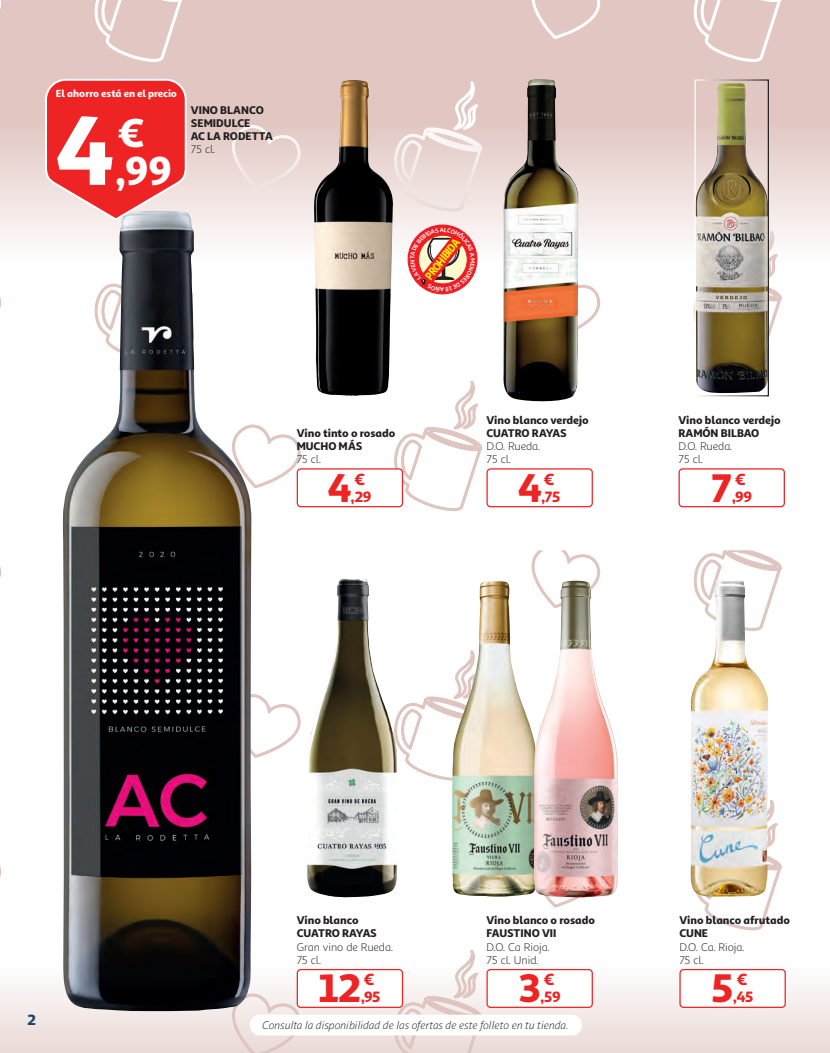
<style>
.page{position:relative;width:830px;height:1053px;background:#fff}
.page>*{position:absolute;margin:0;border:0;box-sizing:border-box;transform-origin:0 0}
.t1{font:900 98.12px "Sana Sans Alt";color:#fff}
.t2{font:900 40.62px "Sana Sans Alt";color:#fff}
.t3{font:900 40px "Sana Sans Alt";color:#ee2323}
.t4{font:900 16.25px "Sana Sans Alt";color:#ee2323}
.t5{font:900 15px "Sana Sans Alt";letter-spacing:-.05em;color:#ee2323}
.t6{font:900 15px "Sana Sans Alt";color:#1c4569}
.t7{font:900 11.75px "Sana Sans Alt";color:#fff101;scale:.86 1}
.Descriptivo_NORMAL{font:900 11.25px/13.1px "Sana Sans Alt";letter-spacing:-.005em;color:#231f20}
.Descriptivo_NORMAL-2{font:11.25px/13.1px "Sana Sans Alt";letter-spacing:-.005em;color:#231f20}
.t8{font:italic 11.25px "Sana Sans Alt";color:#231f20}
.t9{font:900 10.25px "Sana Sans Alt";color:#fff}
</style>
<div class="page">
<div style="left:0;top:954px;width:829px;height:98px;background:linear-gradient(to bottom,#fff,#eadbd8)"></div>
<svg style="left:251px;top:424px;width:50px;height:65px"></svg>
<svg style="left:0;top:297px;width:1px;height:12px"></svg>
<svg style="left:393px;top:380px;width:89px;height:131px"></svg>
<svg style="left:578px;top:284px;width:22px;height:45px"></svg>
<svg style="left:231px;top:992px;width:70px;height:60px;background:#ede0dd"></svg>
<svg style="left:0;top:866px;width:1px;height:12px"></svg>
<svg style="left:0;top:566px;width:1px;height:12px"></svg>
<svg style="left:698px;top:799px;width:84px;height:131px"></svg>
<svg style="left:393px;top:949px;width:89px;height:103px"></svg>
<svg style="left:545px;top:897px;width:42px;height:11px"></svg>
<svg style="left:251px;top:694px;width:50px;height:64px"></svg>
<svg style="left:693px;top:550px;width:89px;height:63px"></svg>
<svg style="left:397px;top:696px;width:54px;height:84px"></svg>
<svg style="left:531px;top:550px;width:69px;height:30px"></svg>
<svg style="left:0;top:0;width:829px;height:273px;fill:#e1c6c1"></svg>
<svg style="left:94px;top:0;width:89px;height:62px;background:#e4cdc9"></svg>
<svg style="left:0;top:0;width:2px;height:40px"></svg>
<svg style="left:692px;top:230px;width:90px;height:132px"></svg>
<svg style="left:231px;top:124px;width:70px;height:65px;background:#ead7d4"></svg>
<svg style="left:692px;top:0;width:90px;height:62px;background:#e4cdc8"></svg>
<svg style="left:393px;top:0;width:207px;height:212px;background:#e5ceca"></svg>
<div style="left:407px;top:225px;width:70px;height:69px;border:1px solid #ee1d23;border-radius:50%"></div>
<img style="left:314px;top:80px;width:79px;height:316px">
<div style="left:297px;top:469px;width:105px;height:37px;background:#fff;border-radius:4px"></div>
<div style="left:296px;top:468px;width:107px;height:39px;border:1px solid #ee2323;border-radius:4px"></div>
<div style="left:678px;top:468px;width:106px;height:39px;border:1px solid #ee2323;border-radius:4px"></div>
<img style="left:696px;top:83px;width:70px;height:310px">
<div style="left:694px;top:79px;width:74px;height:317px;border:1px solid #fff"></div>
<div style="left:486px;top:468px;width:106px;height:39px;border:1px solid #ee2323;border-radius:4px"></div>
<img style="left:500px;top:79px;width:78px;height:323px">
<div style="left:487px;top:969px;width:105px;height:38px;background:#fff;border-radius:4px"></div>
<div style="left:486px;top:968px;width:106px;height:39px;border:1px solid #ee2323;border-radius:4px"></div>
<img style="left:451px;top:580px;width:82px;height:316px">
<img style="left:533px;top:580px;width:84px;height:317px">
<div style="left:297px;top:969px;width:105px;height:38px;background:#fff;border-radius:4px"></div>
<div style="left:296px;top:968px;width:107px;height:39px;border:1px solid #ee2323;border-radius:4px"></div>
<img style="left:307px;top:579px;width:90px;height:318px">
<img style="left:63px;top:211px;width:188px;height:800px">
<svg style="left:44px;top:78px;width:144px;height:144px;background:#ed4f4f"></svg>
<div style="left:679px;top:969px;width:105px;height:38px;background:#fff;border-radius:4px"></div>
<div style="left:679px;top:968px;width:106px;height:39px;border:1px solid #ee2323;border-radius:4px"></div>
<img style="left:690px;top:580px;width:77px;height:317px">
<div style="left:250px;top:1014px;width:331px;height:21px;background:#fff;border-radius:10px"></div>
<svg style="left:410px;top:227px;width:64px;height:65px"></svg>
<p class="t9" style="left:56px;top:85px;width:123px">El ahorro está en el precio</p>
<h1 class="t1" style="left:55px;top:73px;width:61px">4</h1>
<h2 class="t2" style="left:117px;top:100px;width:29px">€</h2>
<h2 class="t2" style="left:115px;top:138px;width:59px">,99</h2>
<p class="Descriptivo_NORMAL" style="left:191px;top:103px;width:74px">VINO BLANCO<br>SEMIDULCE</p>
<p class="Descriptivo_NORMAL" style="left:191px;top:129px;width:84px">AC LA RODETTA</p>
<p class="Descriptivo_NORMAL-2" style="left:191px;top:142px;width:26px">75 cl.</p>
<p class="t7" style="left:420px;top:272px;width:58px;rotate:-52deg">PROHIBIDA</p>
<p class="Descriptivo_NORMAL" style="left:296px;top:425px;width:100px">Vino tinto o rosado<br>MUCHO MÁS</p>
<p class="Descriptivo_NORMAL-2" style="left:296px;top:452px;width:26px">75 cl.</p>
<p class="Descriptivo_NORMAL" style="left:486px;top:412px;width:104px">Vino blanco verdejo<br>CUATRO RAYAS</p>
<p class="Descriptivo_NORMAL-2" style="left:486px;top:439px;width:55px">D.O. Rueda.<br>75 cl.</p>
<h3 class="t4" style="left:354px;top:466px;width:12px">€</h3>
<h3 class="t3" style="left:327px;top:456px;width:26px">4</h3>
<h3 class="t5" style="left:350px;top:484px;width:22px">,29</h3>
<h3 class="t4" style="left:543px;top:466px;width:12px">€</h3>
<h3 class="t3" style="left:517px;top:456px;width:26px">4</h3>
<h3 class="t5" style="left:540px;top:484px;width:21px">,75</h3>
<p class="Descriptivo_NORMAL" style="left:678px;top:412px;width:104px">Vino blanco verdejo<br>RAMÓN BILBAO</p>
<p class="Descriptivo_NORMAL-2" style="left:678px;top:439px;width:55px">D.O. Rueda.<br>75 cl.</p>
<h3 class="t4" style="left:734px;top:466px;width:12px">€</h3>
<h3 class="t3" style="left:710px;top:456px;width:24px">7</h3>
<h3 class="t5" style="left:731px;top:484px;width:22px">,99</h3>
<h3 class="t6" style="left:27px;top:1008px;width:11px">2</h3>
<p class="Descriptivo_NORMAL" style="left:296px;top:912px;width:82px">Vino blanco<br>CUATRO RAYAS</p>
<p class="Descriptivo_NORMAL-2" style="left:296px;top:939px;width:98px">Gran vino de Rueda.<br>75 cl.</p>
<p class="Descriptivo_NORMAL" style="left:486px;top:912px;width:110px">Vino blanco o rosado<br>FAUSTINO VII</p>
<p class="Descriptivo_NORMAL-2" style="left:486px;top:939px;width:65px">D.O. Ca Rioja.<br>75 cl. Unid.</p>
<p class="Descriptivo_NORMAL" style="left:679px;top:912px;width:112px">Vino blanco afrutado<br>CUNE</p>
<p class="Descriptivo_NORMAL-2" style="left:679px;top:939px;width:66px">D.O. Ca. Rioja.<br>75 cl.</p>
<h3 class="t4" style="left:363px;top:966px;width:12px">€</h3>
<h3 class="t3" style="left:318px;top:956px;width:45px">12</h3>
<h3 class="t5" style="left:360px;top:985px;width:21px">,95</h3>
<h3 class="t4" style="left:543px;top:966px;width:12px">€</h3>
<h3 class="t3" style="left:517px;top:956px;width:25px">3</h3>
<h3 class="t5" style="left:540px;top:985px;width:22px">,59</h3>
<h3 class="t4" style="left:736px;top:966px;width:12px">€</h3>
<h3 class="t3" style="left:710px;top:956px;width:25px">5</h3>
<h3 class="t5" style="left:732px;top:985px;width:22px">,45</h3>
<p class="t8" style="left:262px;top:1016px;width:307px">Consulta la disponibilidad de las ofertas de este folleto en tu tienda.</p>
</div>
